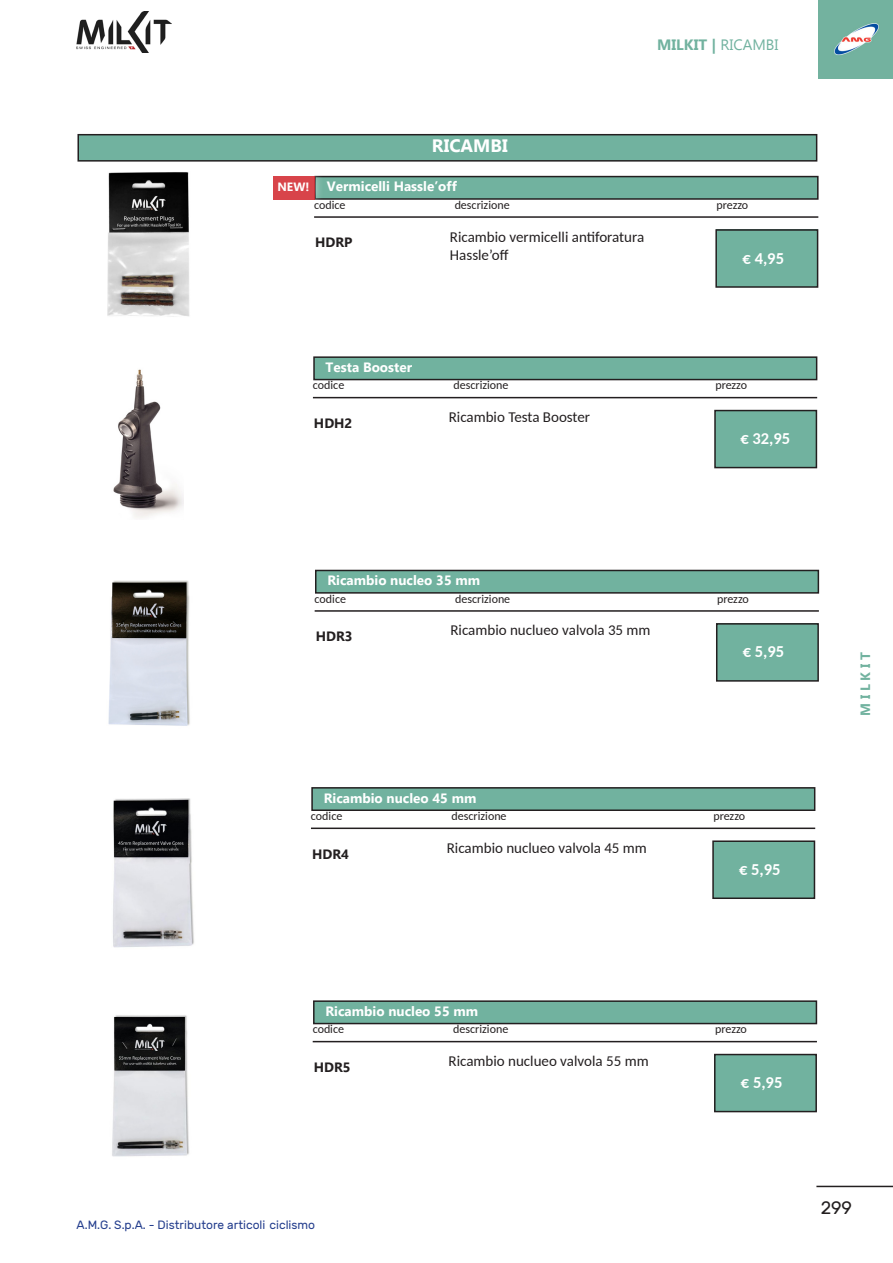
<style>
.page{position:relative;width:893px;height:1263px;background:#fff}
.page>*{position:absolute;margin:0;border:0;box-sizing:border-box;transform-origin:0 0}
.t1{font:700 18px "Gadugi";color:#fff}
.t2{font:18px "Rubik";color:#231f20}
.t3{font:700 16.5px "Carlito";color:#fff}
.t4{font:15px/18px "Carlito";color:#231f20}
.t5{font:700 15px "Gadugi";color:#71b29f}
.t6{font:700 13.5px "Gadugi";color:#fff}
.t7{font:700 13.5px "Gadugi";color:#231f20}
.t8{font:700 13.5px "Gadugi";color:#71b29f}
.t9{font:12px "Carlito";color:#231f20}
.t10{font:12px "Rubik";color:#253f8e}
.t11{font:700 12px "Gadugi";color:#fff}
.s1{font-weight:400}
</style>
<div class="page">
<img style="left:819px;top:0;width:74px;height:79px">
<hr style="left:816px;top:1186px;width:77px;height:1px;background:#231f20">
<img style="left:77px;top:11px;width:94px;height:42px">
<div style="left:315px;top:177px;width:503px;height:22px;background:#71b29f"></div>
<div style="left:314px;top:176px;width:505px;height:24px;border:2px solid #231f20"></div>
<div style="left:716px;top:230px;width:102px;height:57px;background:#71b29f"></div>
<div style="left:715px;top:229px;width:103px;height:59px;border:2px solid #231f20"></div>
<hr style="left:314px;top:216px;width:504px;height:2px;background:#231f20">
<img style="left:108px;top:172px;width:82px;height:145px">
<div style="left:264px;top:167px;width:60px;height:42px;background:#fff;opacity:.75"></div>
<div style="left:273px;top:176px;width:41px;height:23px;background:#d8444a"></div>
<div style="left:78px;top:135px;width:739px;height:26px;background:#71b29f"></div>
<div style="left:77px;top:134px;width:740px;height:28px;border:2px solid #231f20"></div>
<div style="left:314px;top:357px;width:503px;height:23px;background:#71b29f"></div>
<div style="left:313px;top:356px;width:504px;height:24px;border:2px solid #231f20"></div>
<div style="left:715px;top:411px;width:101px;height:57px;background:#71b29f"></div>
<div style="left:714px;top:410px;width:103px;height:58px;border:2px solid #231f20"></div>
<hr style="left:313px;top:397px;width:504px;height:1px;background:#231f20">
<img style="left:113px;top:369px;width:71px;height:149px">
<div style="left:316px;top:570px;width:502px;height:23px;background:#71b29f"></div>
<div style="left:315px;top:570px;width:504px;height:24px;border:2px solid #231f20"></div>
<div style="left:717px;top:624px;width:101px;height:57px;background:#71b29f"></div>
<div style="left:716px;top:623px;width:103px;height:59px;border:2px solid #231f20"></div>
<hr style="left:315px;top:610px;width:504px;height:2px;background:#231f20">
<img style="left:108px;top:581px;width:82px;height:145px">
<div style="left:312px;top:788px;width:503px;height:22px;background:#71b29f"></div>
<div style="left:311px;top:787px;width:504px;height:24px;border:2px solid #231f20"></div>
<div style="left:713px;top:841px;width:101px;height:57px;background:#71b29f"></div>
<div style="left:712px;top:840px;width:103px;height:59px;border:2px solid #231f20"></div>
<hr style="left:311px;top:827px;width:504px;height:2px;background:#231f20">
<img style="left:113px;top:798px;width:81px;height:150px">
<div style="left:314px;top:1001px;width:502px;height:22px;background:#71b29f"></div>
<div style="left:313px;top:1000px;width:504px;height:24px;border:2px solid #231f20"></div>
<div style="left:715px;top:1054px;width:101px;height:57px;background:#71b29f"></div>
<div style="left:714px;top:1054px;width:103px;height:58px;border:2px solid #231f20"></div>
<hr style="left:313px;top:1041px;width:504px;height:1px;background:#231f20">
<img style="left:112px;top:1015px;width:77px;height:142px">
<p class="t1" style="left:432px;top:135px;width:77px">RICAMBI</p>
<p class="t5" style="left:657px;top:35px;width:123px">MILKIT | <span class="s1">RICAMBI</span></p>
<p class="t6" style="left:327px;top:178px;width:132px">Vermicelli Hassle’off</p>
<p class="t4" style="left:450px;top:227px;width:196px">Ricambio vermicelli antiforatura<br>Hassle’off</p>
<p class="t11" style="left:277px;top:180px;width:33px">NEW!</p>
<p class="t9" style="left:314px;top:197px;width:33px">codice</p>
<p class="t9" style="left:455px;top:197px;width:57px">descrizione</p>
<p class="t9" style="left:716px;top:197px;width:33px">prezzo</p>
<p class="t7" style="left:315px;top:234px;width:39px">HDRP</p>
<p class="t3" style="left:743px;top:247px;width:43px">€ 4,95</p>
<p class="t6" style="left:326px;top:359px;width:88px">Testa Booster</p>
<p class="t9" style="left:313px;top:377px;width:33px">codice</p>
<p class="t9" style="left:453px;top:377px;width:57px">descrizione</p>
<p class="t9" style="left:715px;top:377px;width:33px">prezzo</p>
<p class="t7" style="left:314px;top:415px;width:40px">HDH2</p>
<p class="t4" style="left:449px;top:407px;width:143px">Ricambio Testa Booster</p>
<p class="t3" style="left:740px;top:427px;width:51px">€ 32,95</p>
<p class="t6" style="left:327px;top:572px;width:154px">Ricambio nucleo 35 mm</p>
<p class="t4" style="left:450px;top:621px;width:202px">Ricambio nuclueo valvola 35 mm</p>
<p class="t9" style="left:315px;top:590px;width:33px">codice</p>
<p class="t9" style="left:455px;top:590px;width:57px">descrizione</p>
<p class="t9" style="left:717px;top:590px;width:33px">prezzo</p>
<p class="t7" style="left:316px;top:628px;width:38px">HDR3</p>
<p class="t3" style="left:743px;top:641px;width:43px">€ 5,95</p>
<p class="t6" style="left:324px;top:790px;width:154px">Ricambio nucleo 45 mm</p>
<p class="t4" style="left:447px;top:838px;width:202px">Ricambio nuclueo valvola 45 mm</p>
<p class="t9" style="left:311px;top:808px;width:33px">codice</p>
<p class="t9" style="left:452px;top:808px;width:57px">descrizione</p>
<p class="t9" style="left:713px;top:808px;width:33px">prezzo</p>
<p class="t7" style="left:312px;top:846px;width:38px">HDR4</p>
<p class="t3" style="left:739px;top:858px;width:43px">€ 5,95</p>
<p class="t8" style="left:857px;top:716px;width:65px;rotate:-90deg">M I L K I T</p>
<p class="t6" style="left:325px;top:1003px;width:154px">Ricambio nucleo 55 mm</p>
<p class="t4" style="left:449px;top:1051px;width:202px">Ricambio nuclueo valvola 55 mm</p>
<p class="t9" style="left:313px;top:1021px;width:33px">codice</p>
<p class="t9" style="left:453px;top:1021px;width:57px">descrizione</p>
<p class="t9" style="left:715px;top:1021px;width:33px">prezzo</p>
<p class="t7" style="left:314px;top:1059px;width:38px">HDR5</p>
<p class="t3" style="left:741px;top:1071px;width:43px">€ 5,95</p>
<p class="t10" style="left:77px;top:1218px;width:240px">A.M.G. S.p.A. - Distributore articoli ciclismo</p>
<p class="t2" style="left:821px;top:1198px;width:33px">299</p>
</div>
